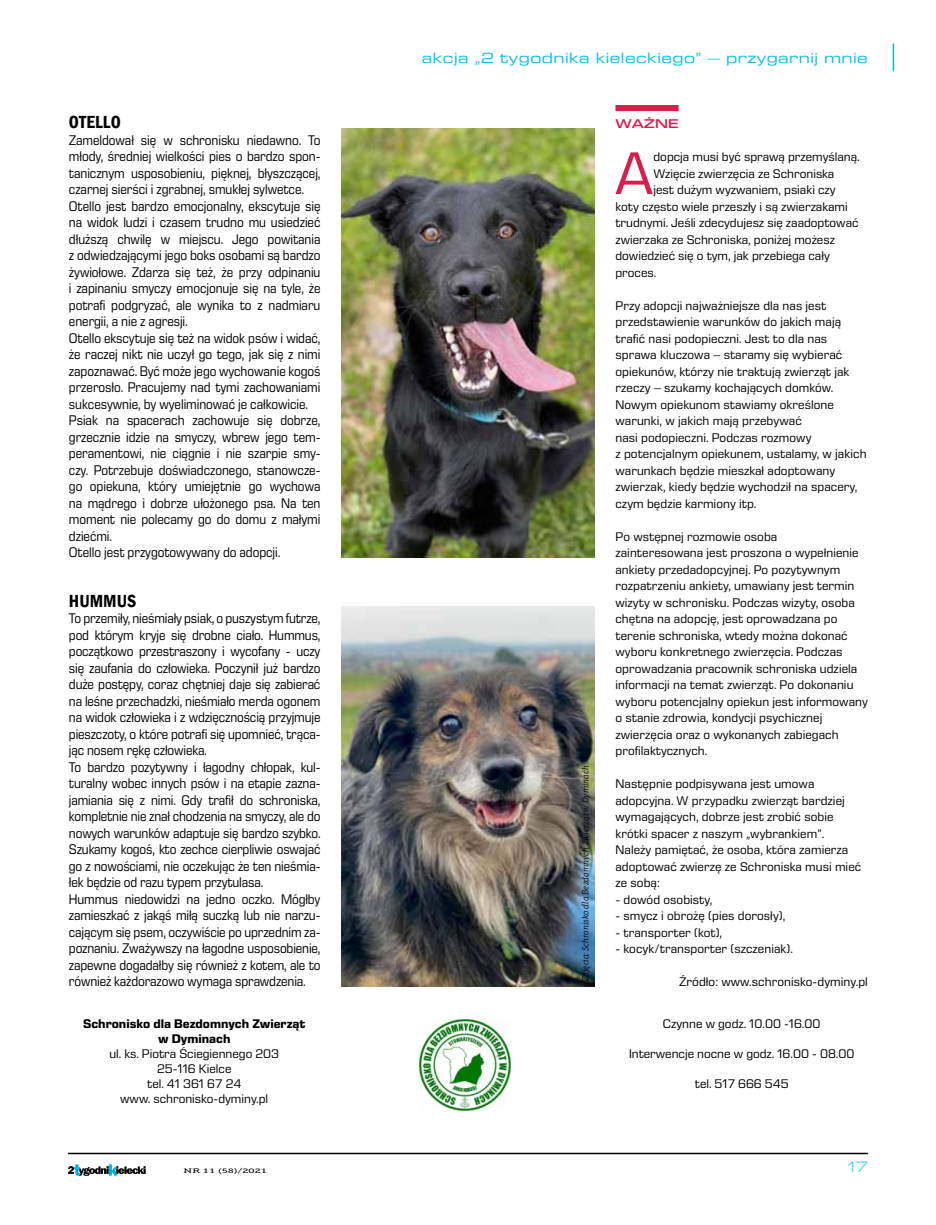
<style>
.page{position:relative;width:936px;height:1225px;background:#fff}
.page>*{position:absolute;margin:0;border:0;box-sizing:border-box;transform-origin:0 0}
.t1{font:61.35px "Eurostile Next LT Pro";color:#d81f4b}
.t2{font:600 condensed 18px "Franklin Gothic";color:#000}
.t3{font:expanded 15px "Eurostile Next W02";letter-spacing:.03em;color:#00bfe1}
.t4{font:300 expanded 15px "Eurostile Next W02";color:#00bfe1}
.t5{font:14.25px/16.5px "Eurostile Next LT Pro";letter-spacing:-.01em;color:#000;scale:.9 1}
.t6{font:12.75px/16.5px "Eurostile Next LT Pro";letter-spacing:.005em;color:#000}
.t7{font:700 12.75px/15px "Eurostile Next LT Pro";color:#000;text-align:center}
.t8{font:600 expanded 12.75px "Eurostile Next W02";color:#d81f4b}
.t9{font:italic 300 9px "Aptifer Slab LTW04";letter-spacing:-.005em;color:#000}
.t10{font:6.75px "Aptifer Slab LTW04";color:#000;scale:1.79 1}
</style>
<div class="page">
<hr style="left:892px;top:44px;width:2px;height:27px;background:#00bfe1">
<hr style="left:68px;top:1152px;width:799px;height:2px;background:#000">
<svg style="left:68px;top:1164px;width:78px;height:11px"></svg>
<div style="left:615px;top:105px;width:63px;height:6px;background:#d81f4b"></div>
<img style="left:419px;top:1019px;width:91px;height:91px">
<img style="left:342px;top:606px;width:252px;height:380px">
<img style="left:342px;top:128px;width:252px;height:429px">
<p class="t2" style="left:69px;top:110px;width:52px">OTELLO</p>
<p class="t5" style="left:69px;top:132px;width:281px">Zameldował się w schronisku niedawno. To młody, średniej wielkości pies o bardzo spon&shy;tanicznym usposobieniu, pięknej, błyszczącej, czarnej sierści i zgrabnej, smukłej sylwetce.<br>Otello jest bardzo emocjonalny, ekscytuje się na widok ludzi i czasem trudno mu usiedzieć dłuższą chwilę w miejscu. Jego powitania z odwiedzającymi jego boks osobami są bardzo żywiołowe. Zdarza się też, że przy odpinaniu i zapinaniu smyczy emocjonuje się na tyle, że potrafi podgryzać, ale wynika to z nadmiaru energii, a nie z agresji.<br>Otello ekscytuje się też na widok psów i widać, że raczej nikt nie uczył go tego, jak się z nimi zapoznawać. Być może jego wychowanie kogoś przerosło. Pracujemy nad tymi zachowaniami sukcesywnie, by wyeliminować je całkowicie.<br>Psiak na spacerach zachowuje się dobrze, grzecznie idzie na smyczy, wbrew jego tem&shy;peramentowi, nie ciągnie i nie szarpie smy&shy;czy. Potrzebuje doświadczonego, stanowcze&shy;go opiekuna, który umiejętnie go wychowa na mądrego i dobrze ułożonego psa. Na ten moment nie polecamy go do domu z małymi dziećmi.<br>Otello jest przygotowywany do adopcji.</p>
<p class="t2" style="left:69px;top:588px;width:69px">HUMMUS</p>
<p class="t5" style="left:69px;top:610px;width:281px">To przemiły, nieśmiały psiak, o puszystym futrze, pod którym kryje się drobne ciało. Hummus, początkowo przestraszony i wycofany - uczy się zaufania do człowieka. Poczynił już bardzo duże postępy, coraz chętniej daje się zabierać na leśne przechadzki, nieśmiało merda ogonem na widok człowieka i z wdzięcznością przyjmuje pieszczoty, o które potrafi się upomnieć, trąca&shy;jąc nosem rękę człowieka.<br>To bardzo pozytywny i łagodny chłopak, kul&shy;turalny wobec innych psów i na etapie zazna&shy;jamiania się z nimi. Gdy trafił do schroniska, kompletnie nie znał chodzenia na smyczy, ale do nowych warunków adaptuje się bardzo szybko.<br>Szukamy kogoś, kto zechce cierpliwie oswajać go z nowościami, nie oczekując że ten nieśmia&shy;łek będzie od razu typem przytulasa.<br>Hummus niedowidzi na jedno oczko. Mógłby zamieszkać z jakąś miłą suczką lub nie narzu&shy;cającym się psem, oczywiście po uprzednim za&shy;poznaniu. Zważywszy na łagodne usposobienie, zapewne dogadałby się również z kotem, ale to również każdorazowo wymaga sprawdzenia.</p>
<p class="t7" style="left:83px;top:1016px;width:224px">Schronisko dla Bezdomnych Zwierząt w Dyminach</p>
<p class="t6" style="left:109px;top:1046px;width:171px;line-height:15px;text-align:center">ul. ks. Piotra Ściegiennego 203<br>25-116 Kielce<br>tel. 41 361 67 24<br>www. schronisko-dyminy.pl</p>
<p class="t3" style="left:422px;top:50px;width:447px">akcja „2 tygodnika kieleckiego” – przygarnij mnie</p>
<p class="t9" style="left:580px;top:981px;width:217px;rotate:-90deg">Zdjęcia: Schronisko dla Bezdomnych Zwierząt w Dyminach</p>
<p class="t8" style="left:615px;top:117px;width:65px">WAŻNE</p>
<h1 class="t1" style="left:614px;top:140px;width:40px">A</h1>
<p class="t6" style="left:653px;top:149px;width:208px">dopcja musi być sprawą przemyślaną.</p>
<p class="t6" style="left:653px;top:165px;width:182px">Wzięcie zwierzęcia ze Schroniska</p>
<p class="t6" style="left:653px;top:182px;width:184px">jest dużym wyzwaniem, psiaki czy</p>
<p class="t6" style="left:615px;top:198px;width:234px">koty często wiele przeszły i są zwierzakami</p>
<p class="t6" style="left:615px;top:215px;width:244px">trudnymi. Jeśli zdecydujesz się zaadoptować</p>
<p class="t6" style="left:615px;top:231px;width:221px">zwierzaka ze Schroniska, poniżej możesz</p>
<p class="t6" style="left:615px;top:248px;width:216px">dowiedzieć się o tym, jak przebiega cały</p>
<p class="t6" style="left:615px;top:264px;width:42px">proces.</p>
<p class="t6" style="left:615px;top:297px;width:252px">Przy adopcji najważniejsze dla nas jest przedstawienie warunków do jakich mają trafić nasi podopieczni. Jest to dla nas sprawa kluczowa – staramy się wybierać opiekunów, którzy nie traktują zwierząt jak rzeczy – szukamy kochających domków.<br>Nowym opiekunom stawiamy określone warunki, w jakich mają przebywać<br>nasi podopieczni. Podczas rozmowy<br>z potencjalnym opiekunem, ustalamy, w jakich warunkach będzie mieszkał adoptowany zwierzak, kiedy będzie wychodził na spacery, czym będzie karmiony itp.</p>
<p class="t6" style="left:615px;top:528px;width:254px">Po wstępnej rozmowie osoba zainteresowana jest proszona o wypełnienie ankiety przedadopcyjnej. Po pozytywnym rozpatrzeniu ankiety, umawiany jest termin wizyty w schronisku. Podczas wizyty, osoba chętna na adopcję, jest oprowadzana po terenie schroniska, wtedy można dokonać wyboru konkretnego zwierzęcia. Podczas oprowadzania pracownik schroniska udziela informacji na temat zwierząt. Po dokonaniu wyboru potencjalny opiekun jest informowany o stanie zdrowia, kondycji psychicznej zwierzęcia oraz o wykonanych zabiegach profilaktycznych.</p>
<p class="t6" style="left:615px;top:775px;width:247px">Następnie podpisywana jest umowa adopcyjna. W przypadku zwierząt bardziej wymagających, dobrze jest zrobić sobie krótki spacer z naszym „wybrankiem”.<br>Należy pamiętać, że osoba, która zamierza adoptować zwierzę ze Schroniska musi mieć ze sobą:</p>
<p class="t6" style="left:615px;top:891px;width:98px">- dowód osobisty,</p>
<p class="t6" style="left:615px;top:907px;width:171px">- smycz i obrożę (pies dorosły),</p>
<p class="t6" style="left:615px;top:924px;width:108px">- transporter (kot),</p>
<p class="t6" style="left:615px;top:940px;width:179px">- kocyk/transporter (szczeniak).</p>
<p class="t6" style="left:679px;top:973px;width:190px">Źródło: www.schronisko-dyminy.pl</p>
<p class="t6" style="left:662px;top:1015px;width:159px">Czynne w godz. 10.00 -16.00</p>
<p class="t6" style="left:629px;top:1045px;width:227px">Interwencje nocne w godz. 16.00 - 08.00</p>
<p class="t6" style="left:694px;top:1075px;width:95px">tel. 517 666 545</p>
<p class="t10" style="left:184px;top:1166px;width:48px">NR 11 (58)/2021</p>
<p class="t4" style="left:848px;top:1158px;width:21px">17</p>
</div>
